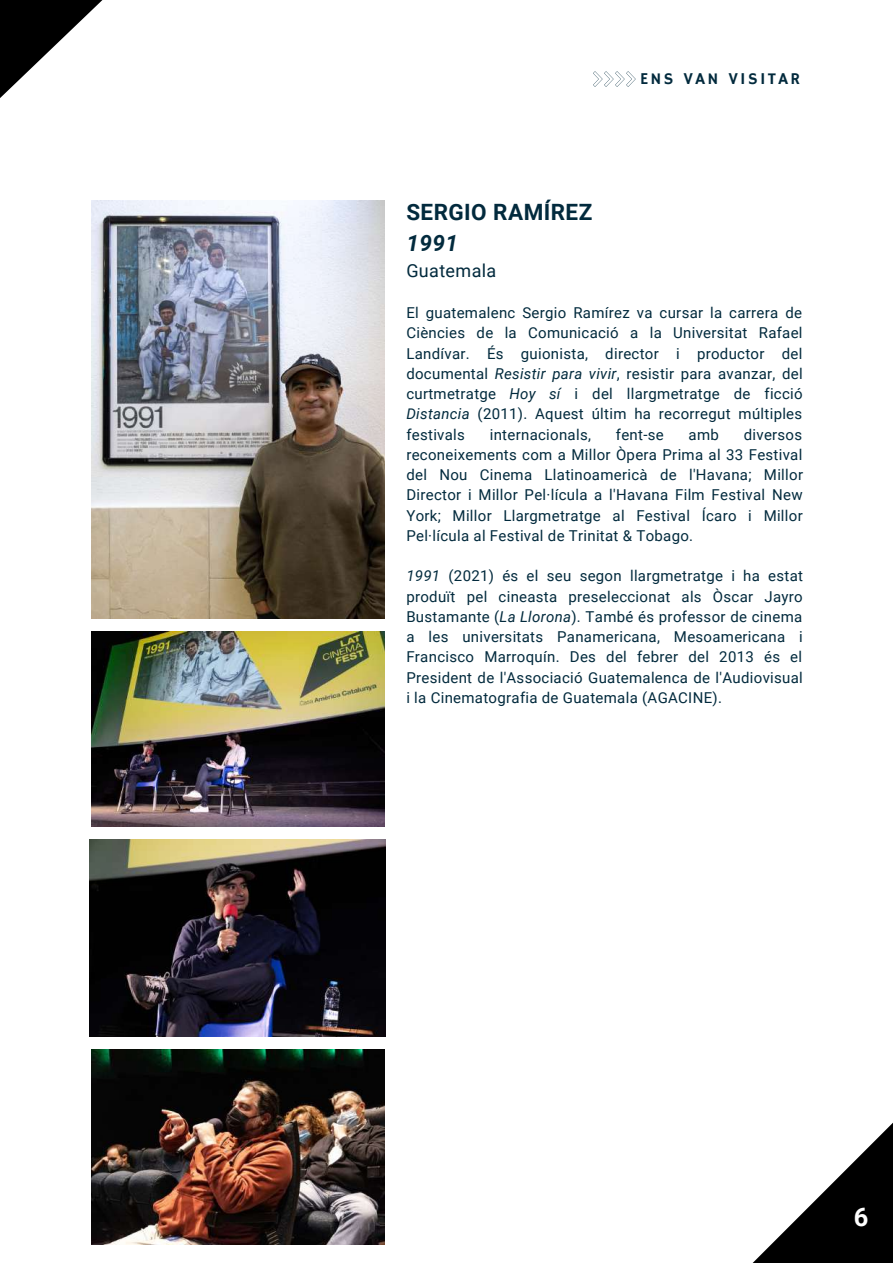
<style>
.page{position:relative;width:893px;height:1264px;background:#fff}
.page>*{position:absolute;margin:0;border:0;box-sizing:border-box;transform-origin:0 0}
.t1{font:700 25.5px "Roboto";color:#fff}
.t2{font:700 22.5px "Roboto";letter-spacing:.02em;color:#022a3d}
.t3{font:italic 700 22.5px "Roboto";color:#022a3d}
.t4{font:18px "Roboto";letter-spacing:.02em;color:#022a3d}
.t5{font:16.5px "Hammersmith One";letter-spacing:.14em;color:#022a3d}
.t6{font:15px/20.2px "Roboto";letter-spacing:.02em;color:#022a3d;text-align:justify}
.s1{font-style:italic}
</style>
<div class="page">
<svg style="left:753px;top:1123px;width:139px;height:139px"></svg>
<svg style="left:0;top:0;width:103px;height:98px"></svg>
<img style="left:91px;top:200px;width:294px;height:418px">
<img style="left:91px;top:631px;width:294px;height:195px">
<img style="left:89px;top:839px;width:296px;height:197px">
<img style="left:91px;top:1049px;width:294px;height:195px">
<svg style="left:593px;top:71px;width:42px;height:16px"></svg>
<p class="t5" style="left:640px;top:69px;width:161px">ENS VAN VISITAR</p>
<h2 class="t2" style="left:406px;top:199px;width:187px">SERGIO RAMÍREZ</h2>
<h2 class="t3" style="left:406px;top:230px;width:53px">1991</h2>
<p class="t4" style="left:406px;top:260px;width:91px">Guatemala</p>
<p class="t6" style="left:406px;top:303px;width:398px">El guatemalenc Sergio Ramírez va cursar la carrera de Ciències de la Comunicació a la Universitat Rafael Landívar. És guionista, director i productor del documental <span class="s1">Resistir para vivir</span>, resistir para avanzar, del curtmetratge <span class="s1">Hoy sí</span> i del llargmetratge de ficció <span class="s1">Distancia</span> (2011). Aquest últim ha recorregut múltiples festivals</p>
<p class="t6" style="left:489px;top:424px;width:103px">internacionals,</p>
<p class="t6" style="left:615px;top:424px;width:49px">fent-se</p>
<p class="t6" style="left:688px;top:424px;width:32px">amb</p>
<p class="t6" style="left:406px;top:424px;width:398px;text-indent:337px">diversos reconeixements com a Millor Òpera Prima al 33 Festival del Nou Cinema Llatinoamericà de l'Havana; Millor Director i Millor Pel·lícula a l'Havana Film Festival New York; Millor Llargmetratge al Festival Ícaro i Millor Pel·lícula al Festival de Trinitat &amp; Tobago.</p>
<p class="t6" style="left:406px;top:566px;width:398px"><span class="s1">1991</span> (2021) és el seu segon llargmetratge i ha estat produït pel cineasta preseleccionat als Òscar Jayro Bustamante (<span class="s1">La Llorona</span>). També és professor de cinema a les universitats Panamericana, Mesoamericana i Francisco Marroquín. Des del febrer del 2013 és el President de l'Associació Guatemalenca de l'Audiovisual i la Cinematografia de Guatemala (AGACINE).</p>
<h1 class="t1" style="left:853px;top:1202px;width:16px">6</h1>
</div>
